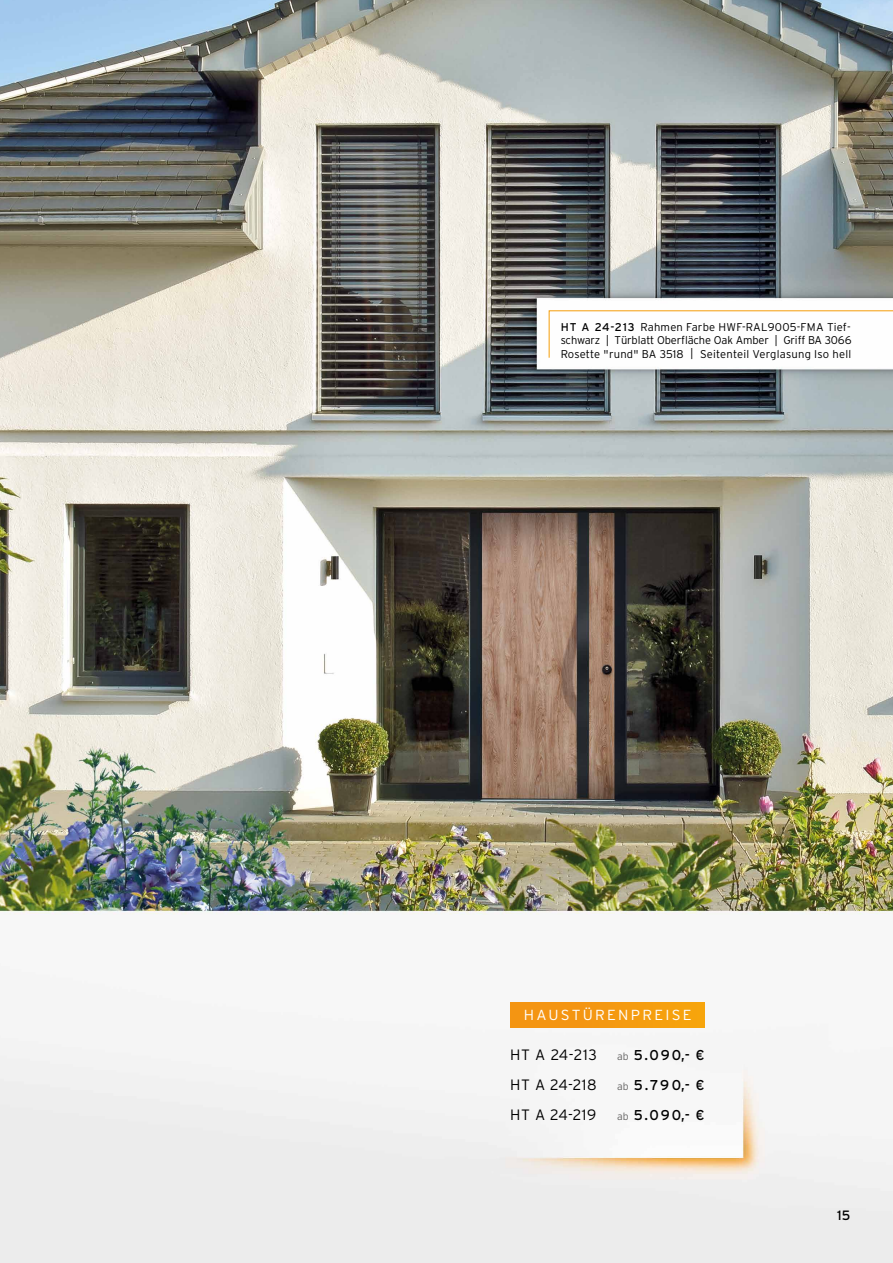
<style>
.page{position:relative;width:893px;height:1263px;background:#fff}
.page>*{position:absolute;margin:0;border:0;box-sizing:border-box;transform-origin:0 0}
.t1{font:300 15px "Interstate";letter-spacing:.04em;color:#000}
.t2{font:300 14.55px "Interstate";letter-spacing:.15em;color:#fff}
.t3{font:14.25px "Interstate";letter-spacing:.125em;color:#000}
.t4{font:13.5px "Interstate";color:#000}
.t5{font:300 11.25px/13.5px "Interstate";letter-spacing:.015em;color:#000;text-align:justify}
.s1{font-weight:400}
.s2{font-weight:300;font-size:10.5px;color:#646363}
</style>
<div class="page">
<img style="left:0;top:0;width:893px;height:1263px">
<svg style="left:548px;top:310px;width:345px;height:48px"></svg>
<div style="left:511px;top:1003px;width:194px;height:25px;background:#f49811"></div>
<p class="t5" style="left:561px;top:320px;width:292px"><span class="s1">HT A 24-213</span> Rahmen Farbe HWF-RAL9005-FMA Tief&shy;schwarz | Türblatt Oberfläche Oak Amber | Griff BA 3066<br>Rosette "rund" BA 3518 | Seitenteil Verglasung Iso hell</p>
<p class="t2" style="left:524px;top:1007px;width:169px">HAUSTÜRENPREISE</p>
<h1 class="t1" style="left:510px;top:1047px;width:88px">HT A 24-213</h1>
<p class="t3" style="left:617px;top:1047px;width:89px"><span class="s2">ab</span> 5.090,- €</p>
<h1 class="t1" style="left:510px;top:1076px;width:88px">HT A 24-218</h1>
<p class="t3" style="left:617px;top:1077px;width:89px"><span class="s2">ab</span> 5.790,- €</p>
<h1 class="t1" style="left:510px;top:1106px;width:88px">HT A 24-219</h1>
<p class="t3" style="left:617px;top:1107px;width:89px"><span class="s2">ab</span> 5.090,- €</p>
<p class="t4" style="left:837px;top:1208px;width:15px">15</p>
</div>
